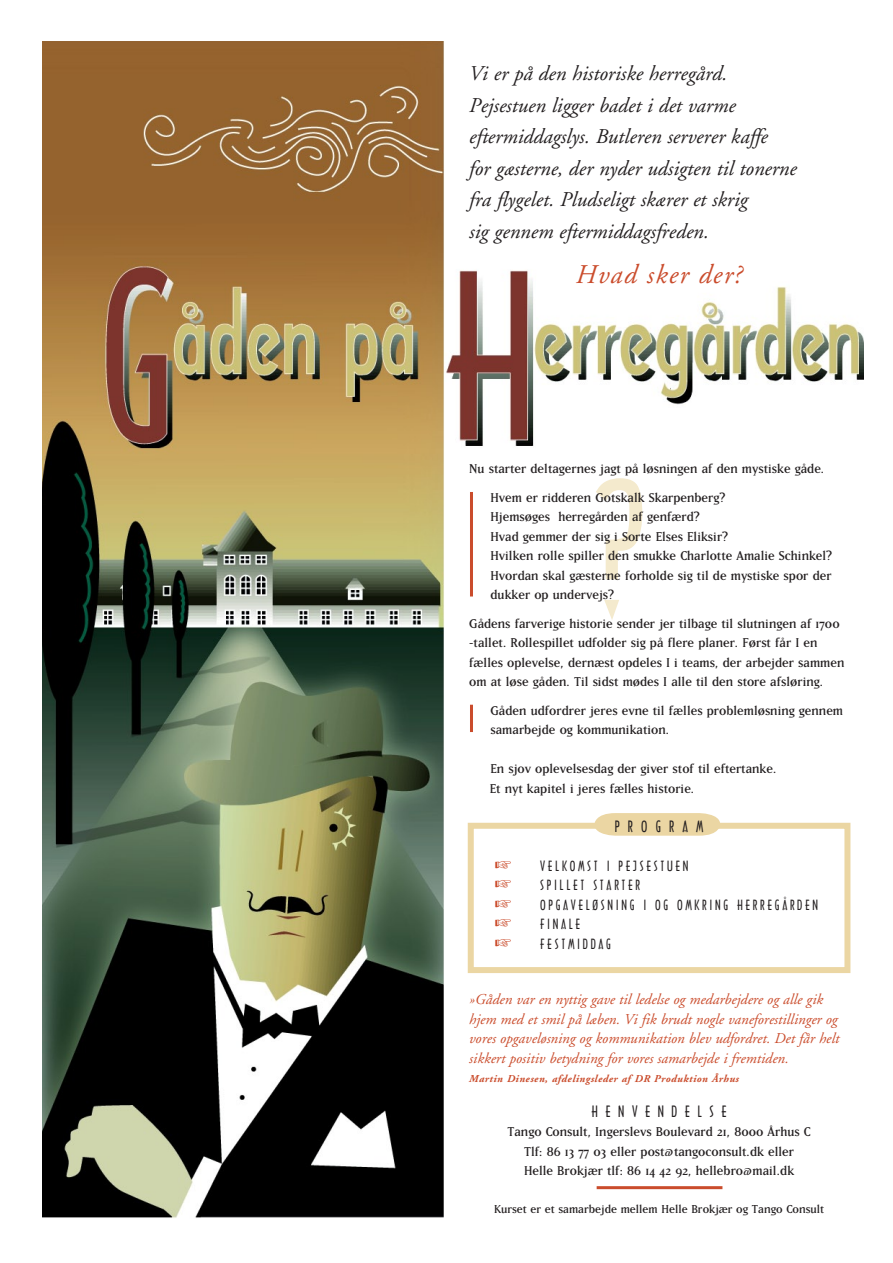
<style>
.page{position:relative;width:893px;height:1263px;background:#fff}
.page>*{position:absolute;margin:0;border:0;box-sizing:border-box;transform-origin:0 0}
.t1{font:175.5px "Arquitectura";color:#f4eacd}
.t2{font:italic 27px "Adobe Garamond";letter-spacing:.05em;color:#ca4c2c}
.t3{font:italic 21px/31.5px "Adobe Garamond";color:#231f20}
.t4{font:15px/19.5px "Matrix";color:#231f20}
.t5{font:italic 15px/19.5px "Adobe Garamond";color:#ca4c2c}
.t6{font:15px "Arquitectura";letter-spacing:.5em;color:#231f20}
.t7{font:15px "Arquitectura";letter-spacing:.55em;color:#231f20}
.t8{font:13.5px/19.5px "Arquitectura";letter-spacing:.2em;color:#231f20}
.t9{font:13.5px "Matrix";color:#231f20}
.t10{font:italic 700 10.5px "Adobe Garamond";letter-spacing:.05em;color:#ca4c2c}
</style>
<div class="page">
<img style="left:43px;top:41px;width:820px;height:1177px">
<div style="left:468px;top:823px;width:382px;height:150px;border:6px solid #ebd6a3"></div>
<hr style="left:570px;top:290px;width:171px;height:3px;background:#fff">
<svg style="left:594px;top:813px;width:126px;height:23px;background:#ecd9aa"></svg>
<hr style="left:597px;top:1186px;width:125px;height:3px;background:#ca4c2c">
<hr style="left:470px;top:492px;width:3px;height:104px;background:#ca4c2c">
<hr style="left:470px;top:705px;width:3px;height:27px;background:#ca4c2c">
<svg style="left:495px;top:861px;width:16px;height:7px"></svg>
<svg style="left:495px;top:880px;width:16px;height:8px"></svg>
<svg style="left:495px;top:900px;width:16px;height:7px"></svg>
<svg style="left:495px;top:919px;width:16px;height:8px"></svg>
<svg style="left:495px;top:939px;width:16px;height:7px"></svg>
<h3 class="t3" style="left:469px;top:57px;width:329px">Vi er på den historiske herregård.<br>Pejsestuen ligger badet i det varme eftermiddagslys. Butleren serverer kaffe<br>for gæsterne, der nyder udsigten til tonerne fra flygelet. Pludseligt skærer et skrig<br>sig gennem eftermiddagsfreden.</h3>
<h2 class="t2" style="left:576px;top:258px;width:168px">Hvad sker der?</h2>
<p class="t4" style="left:490px;top:454px;width:335px;line-height:28.5px;text-indent:-21px">Nu starter deltagernes jagt på løsningen af den mystiske gåde.<br>Hvem er ridderen Gotskalk Skarpenberg?</p>
<p class="t4" style="left:490px;top:506px;width:343px">Hjemsøges herregården af genfærd?<br>Hvad gemmer der sig i Sorte Elses Eliksir?<br>Hvilken rolle spiller den smukke Charlotte Amalie Schinkel?<br>Hvordan skal gæsterne forholde sig til de mystiske spor der dukker op undervejs?</p>
<p class="t4" style="left:469px;top:613px;width:377px">Gådens farverige historie sender jer tilbage til slutningen af 1700 -tallet. Rollespillet udfolder sig på flere planer. Først får I en fælles oplevelse, dernæst opdeles I i teams, der arbejder sammen om at løse gåden. Til sidst mødes I alle til den store afsløring.</p>
<p class="t4" style="left:490px;top:700px;width:354px">Gåden udfordrer jeres evne til fælles problemløsning gennem samarbejde og kommunikation.</p>
<p class="t4" style="left:490px;top:758px;width:288px">En sjov oplevelsesdag der giver stof til eftertanke.<br>Et nyt kapitel i jeres fælles historie.</p>
<p class="t7" style="left:615px;top:817px;width:90px">PROGRAM</p>
<p class="t8" style="left:540px;top:856px;width:279px">VELKOMST I PEJSESTUEN<br>SPILLET STARTER<br>OPGAVELØSNING I OG OMKRING HERREGÅRDEN<br>FINALE<br>FESTMIDDAG</p>
<h1 class="t1" style="left:589px;top:440px;width:61px">?</h1>
<p class="t5" style="left:469px;top:989px;width:372px">»Gåden var en nyttig gave til ledelse og medarbejdere og alle gik hjem med et smil på læben. Vi fik brudt nogle vaneforestillinger og vores opgaveløsning og kommunikation blev udfordret. Det får helt sikkert positiv betydning for vores samarbejde i fremtiden.</p>
<p class="t10" style="left:469px;top:1073px;width:271px">Martin Dinesen, afdelingsleder af DR Produktion Århus</p>
<p class="t6" style="left:592px;top:1102px;width:136px">HENVENDELSE</p>
<p class="t4" style="left:507px;top:1121px;width:305px;text-align:center">Tango Consult, Ingerslevs Boulevard 21, 8000 Århus C<br>Tlf: 86 13 77 03 eller post@tangoconsult.dk eller<br>Helle Brokjær tlf: 86 14 42 92, hellebro@mail.dk</p>
<p class="t9" style="left:494px;top:1200px;width:331px">Kurset er et samarbejde mellem Helle Brokjær og Tango Consult</p>
</div>
